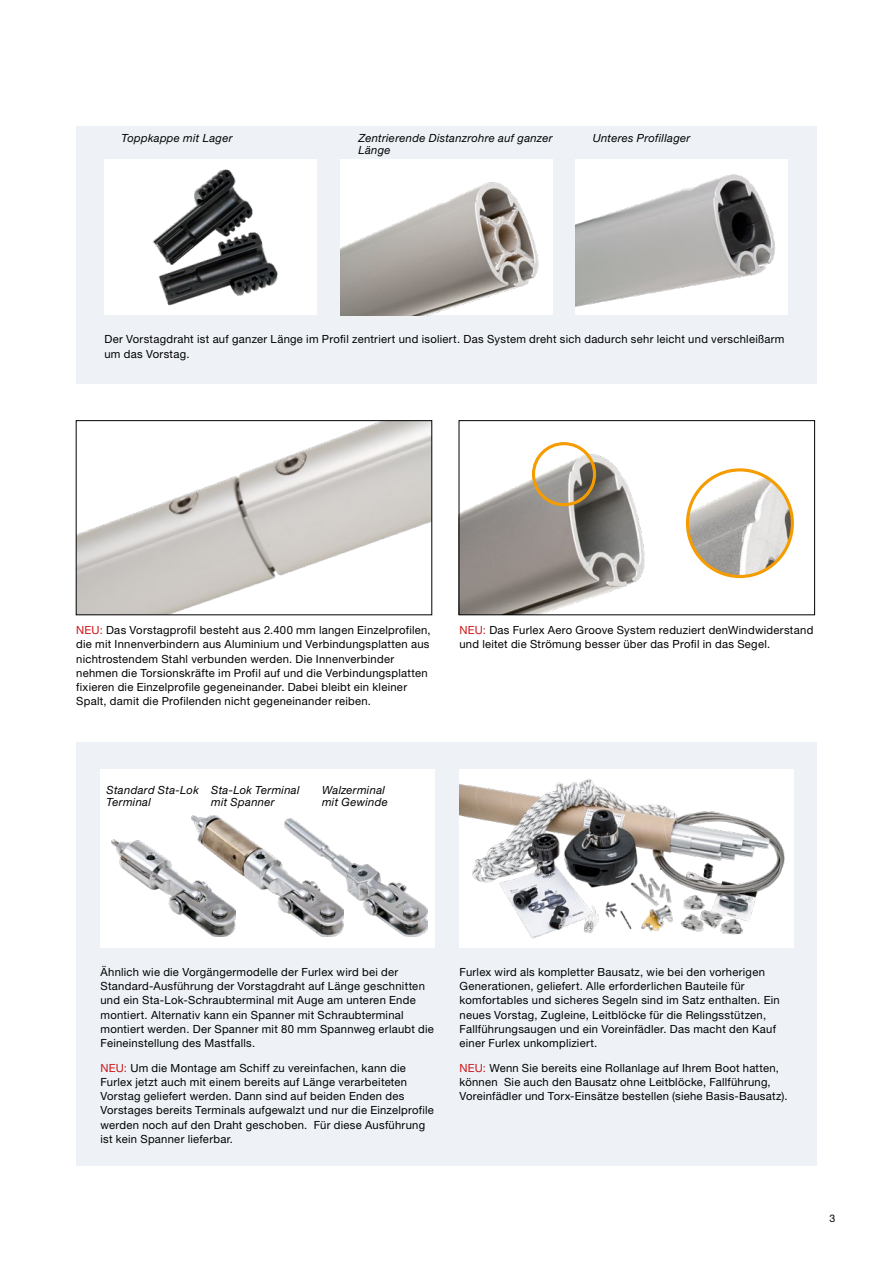
<style>
.page{position:relative;width:893px;height:1263px;background:#fff}
.page>*{position:absolute;margin:0;border:0;box-sizing:border-box;transform-origin:0 0}
.t1{font:11.25px/14.2px "Helvetica Neue LT Pro";letter-spacing:.025em;color:#000}
.t2{font:italic 11.25px/12px "Helvetica Neue LT Pro";letter-spacing:.03em;color:#000}
.t3{font:10.5px "Helvetica Neue LT Pro";color:#000}
.s1{color:#cd1719}
</style>
<div class="page">
<div style="left:76px;top:743px;width:740px;height:423px;background:#eef2f7"></div>
<div style="left:100px;top:769px;width:334px;height:179px;background:#fff"></div>
<div style="left:76px;top:126px;width:740px;height:258px;background:#eef2f7"></div>
<img style="left:460px;top:769px;width:334px;height:178px">
<img style="left:78px;top:422px;width:352px;height:191px">
<div style="left:76px;top:420px;width:356px;height:195px;border:1px solid #000"></div>
<div style="left:104px;top:159px;width:212px;height:156px;background:#fff"></div>
<img style="left:152px;top:169px;width:126px;height:137px">
<img style="left:340px;top:159px;width:212px;height:156px">
<div style="left:575px;top:159px;width:213px;height:156px;background:#fff"></div>
<img style="left:575px;top:174px;width:200px;height:133px">
<img style="left:687px;top:470px;width:105px;height:106px">
<div style="left:686px;top:468px;width:108px;height:110px;border:3px solid #f59c00;border-radius:50%"></div>
<img style="left:461px;top:442px;width:184px;height:171px">
<div style="left:459px;top:420px;width:356px;height:195px;border:1px solid #000"></div>
<div style="left:532px;top:442px;width:64px;height:64px;border:3px solid #f59c00;border-radius:50%"></div>
<img style="left:191px;top:816px;width:93px;height:97px">
<img style="left:111px;top:839px;width:125px;height:97px">
<img style="left:284px;top:818px;width:143px;height:118px">
<p class="t2" style="left:122px;top:132px;width:112px">Toppkappe mit Lager</p>
<p class="t2" style="left:358px;top:132px;width:196px">Zentrierende Distanzrohre auf ganzer<br>Länge</p>
<p class="t2" style="left:593px;top:132px;width:99px">Unteres Profillager</p>
<p class="t1" style="left:104px;top:332px;width:682px">Der Vorstagdraht ist auf ganzer Länge im Profil zentriert und isoliert. Das System dreht sich dadurch sehr leicht und verschleißarm um das Vorstag.</p>
<p class="t1" style="left:76px;top:623px;width:356px"><span class="s1">NEU:</span> Das Vorstagprofil besteht aus 2.400 mm langen Einzelprofilen, die mit Innenverbindern aus Aluminium und Verbindungsplatten aus nichtrostendem Stahl verbunden werden. Die Innenverbinder nehmen die Torsionskräfte im Profil auf und die Verbindungsplatten fixieren die Einzelprofile gegeneinander. Dabei bleibt ein kleiner Spalt, damit die Profilenden nicht gegeneinander reiben.</p>
<p class="t1" style="left:459px;top:623px;width:355px"><span class="s1">NEU:</span> Das Furlex Aero Groove System reduziert denWindwiderstand und leitet die Strömung besser über das Profil in das Segel.</p>
<p class="t2" style="left:107px;top:784px;width:94px">Standard Sta-Lok<br>Terminal</p>
<p class="t2" style="left:211px;top:784px;width:90px">Sta-Lok Terminal mit Spanner</p>
<p class="t2" style="left:322px;top:784px;width:67px">Walzerminal mit Gewinde</p>
<p class="t1" style="left:100px;top:964px;width:335px">Ähnlich wie die Vorgängermodelle der Furlex wird bei der Standard-Ausführung der Vorstagdraht auf Länge geschnitten und ein Sta-Lok-Schraubterminal mit Auge am unteren Ende montiert. Alternativ kann ein Spanner mit Schraubterminal montiert werden. Der Spanner mit 80 mm Spannweg erlaubt die Feineinstellung des Mastfalls.</p>
<p class="t1" style="left:100px;top:1060px;width:335px"><span class="s1">NEU:</span> Um die Montage am Schiff zu vereinfachen, kann die Furlex jetzt auch mit einem bereits auf Länge verarbeiteten Vorstag geliefert werden. Dann sind auf beiden Enden des Vorstages bereits Terminals aufgewalzt und nur die Einzelprofile werden noch auf den Draht geschoben. Für diese Ausführung ist kein Spanner lieferbar.</p>
<p class="t1" style="left:460px;top:964px;width:322px">Furlex wird als kompletter Bausatz, wie bei den vorherigen Generationen, geliefert. Alle erforderlichen Bauteile für komfortables und sicheres Segeln sind im Satz enthalten. Ein neues Vorstag, Zugleine, Leitblöcke für die Relingsstützen, Fallführungsaugen und ein Voreinfädler. Das macht den Kauf einer Furlex unkompliziert.</p>
<p class="t1" style="left:460px;top:1060px;width:329px"><span class="s1">NEU:</span> Wenn Sie bereits eine Rollanlage auf Ihrem Boot hatten, können Sie auch den Bausatz ohne Leitblöcke, Fallführung,<br>Voreinfädler und Torx-Einsätze bestellen (siehe Basis-Bausatz).</p>
<p class="t3" style="left:829px;top:1211px;width:7px">3</p>
</div>
